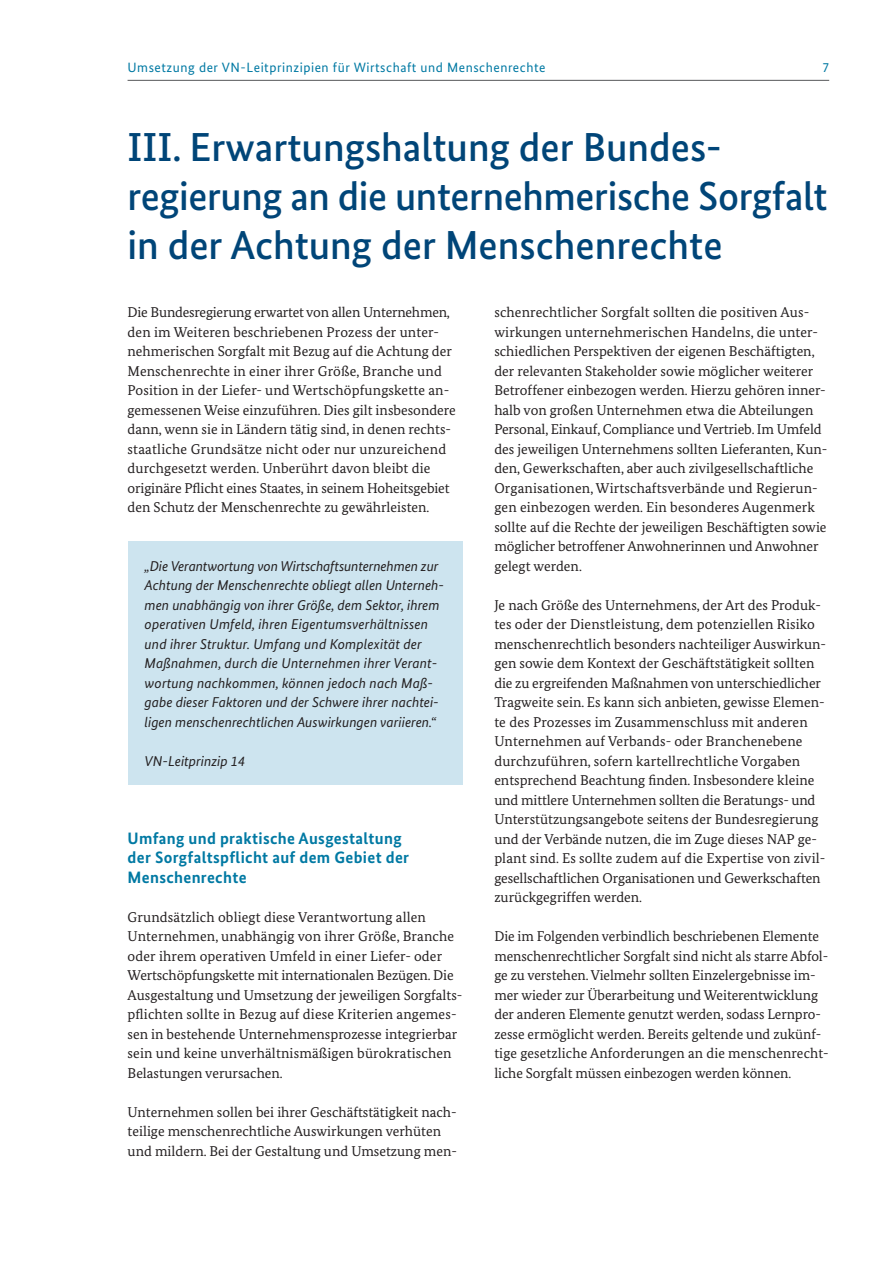
<style>
.page{position:relative;width:893px;height:1263px;background:#fff}
.page>*{position:absolute;margin:0;border:0;box-sizing:border-box;transform-origin:0 0}
.t1{font:500 40.5px/48.8px "Bundes Sans";color:#004578}
.t2{font:700 16.5px/19.5px "Bundes Sans";letter-spacing:.02em;color:#0079a3}
.t3{font:14.25px/19.5px "Bundes Serif";color:#231f20}
.t4{font:italic 14.25px/19.5px "Bundes Sans";color:#231f20}
.t5{font:13.5px "Bundes Sans";letter-spacing:.04em;color:#0079a3}
</style>
<div class="page">
<hr style="left:128px;top:80px;width:701px;height:1px;background:#57585a">
<div style="left:128px;top:542px;width:334px;height:243px;background:#cde4ef"></div>
<p class="t5" style="left:128px;top:59px;width:419px">Umsetzung der VN-Leitprinzipien für Wirtschaft und Menschenrechte</p>
<p class="t5" style="left:822px;top:59px;width:8px">7</p>
<h1 class="t1" style="left:128px;top:123px;width:701px">III. Erwartungshaltung der Bundes&shy;regierung an die unternehmerische Sorgfalt in der Achtung der Menschenrechte</h1>
<p class="t3" style="left:128px;top:302px;width:330px">Die Bundesregierung erwartet von allen Unternehmen, den im Weiteren beschriebenen Prozess der unter&shy;nehmerischen Sorgfalt mit Bezug auf die Achtung der Menschenrechte in einer ihrer Größe, Branche und Position in der Liefer- und Wertschöpfungskette an&shy;gemessenen Weise einzuführen. Dies gilt insbesondere dann, wenn sie in Ländern tätig sind, in denen rechts&shy;staatliche Grundsätze nicht oder nur unzureichend durchgesetzt werden. Unberührt davon bleibt die originäre Pflicht eines Staates, in seinem Hoheitsgebiet den Schutz der Menschenrechte zu gewährleisten.</p>
<p class="t3" style="left:494px;top:302px;width:335px">schenrechtlicher Sorgfalt sollten die positiven Aus&shy;wirkungen unternehmerischen Handelns, die unter&shy;schiedlichen Perspektiven der eigenen Beschäftigten, der relevanten Stakeholder sowie möglicher weiterer Betroffener einbezogen werden. Hierzu gehören inner&shy;halb von großen Unternehmen etwa die Abteilungen Personal, Einkauf, Compliance und Vertrieb. Im Umfeld des jeweiligen Unternehmens sollten Lieferanten, Kun&shy;den, Gewerkschaften, aber auch zivilgesellschaftliche Organisationen, Wirtschaftsverbände und Regierun&shy;gen einbezogen werden. Ein besonderes Augenmerk sollte auf die Rechte der jeweiligen Beschäftigten sowie möglicher betroffener Anwohnerinnen und Anwohner gelegt werden.</p>
<p class="t3" style="left:494px;top:595px;width:333px">Je nach Größe des Unternehmens, der Art des Produk&shy;tes oder der Dienstleistung, dem potenziellen Risiko menschenrechtlich besonders nachteiliger Auswirkun&shy;gen sowie dem Kontext der Geschäftstätigkeit sollten die zu ergreifenden Maßnahmen von unterschiedlicher Tragweite sein. Es kann sich anbieten, gewisse Elemen&shy;te des Prozesses im Zusammenschluss mit anderen Unternehmen auf Verbands- oder Branchenebene durchzuführen, sofern kartellrechtliche Vorgaben entsprechend Beachtung finden. Insbesondere kleine und mittlere Unternehmen sollten die Beratungs- und Unterstützungsangebote seitens der Bundesregierung und der Verbände nutzen, die im Zuge dieses NAP ge&shy;plant sind. Es sollte zudem auf die Expertise von zivil&shy;gesellschaftlichen Organisationen und Gewerkschaften zurückgegriffen werden.</p>
<p class="t3" style="left:494px;top:926px;width:335px">Die im Folgenden verbindlich beschriebenen Elemente menschenrechtlicher Sorgfalt sind nicht als starre Abfol&shy;ge zu verstehen. Vielmehr sollten Einzelergebnisse im&shy;mer wieder zur Überarbeitung und Weiterentwicklung der anderen Elemente genutzt werden, sodass Lernpro&shy;zesse ermöglicht werden. Bereits geltende und zukünf&shy;tige gesetzliche Anforderungen an die menschenrecht&shy;liche Sorgfalt müssen einbezogen werden können.</p>
<p class="t4" style="left:145px;top:556px;width:301px">„Die Verantwortung von Wirtschaftsunternehmen zur Achtung der Menschenrechte obliegt allen Unterneh&shy;men unabhängig von ihrer Größe, dem Sektor, ihrem operativen Umfeld, ihren Eigentumsverhältnissen und ihrer Struktur. Umfang und Komplexität der Maßnahmen, durch die Unternehmen ihrer Verant&shy;wortung nachkommen, können jedoch nach Maß&shy;gabe dieser Faktoren und der Schwere ihrer nachtei&shy;ligen menschenrechtlichen Auswirkungen variieren.“</p>
<p class="t4" style="left:145px;top:751px;width:102px">VN-Leitprinzip 14</p>
<p class="t2" style="left:128px;top:828px;width:283px">Umfang und praktische Ausgestaltung der Sorgfaltspflicht auf dem Gebiet der<br>Menschenrechte</p>
<p class="t3" style="left:128px;top:907px;width:336px">Grundsätzlich obliegt diese Verantwortung allen Unternehmen, unabhängig von ihrer Größe, Branche oder ihrem operativen Umfeld in einer Liefer- oder Wertschöpfungskette mit internationalen Bezügen. Die Ausgestaltung und Umsetzung der jeweiligen Sorgfalts&shy;pflichten sollte in Bezug auf diese Kriterien angemes&shy;sen in bestehende Unternehmensprozesse integrierbar sein und keine unverhältnismäßigen bürokratischen Belastungen verursachen.</p>
<p class="t3" style="left:128px;top:1102px;width:331px">Unternehmen sollen bei ihrer Geschäftstätigkeit nach&shy;teilige menschenrechtliche Auswirkungen verhüten und mildern. Bei der Gestaltung und Umsetzung men-</p>
</div>
